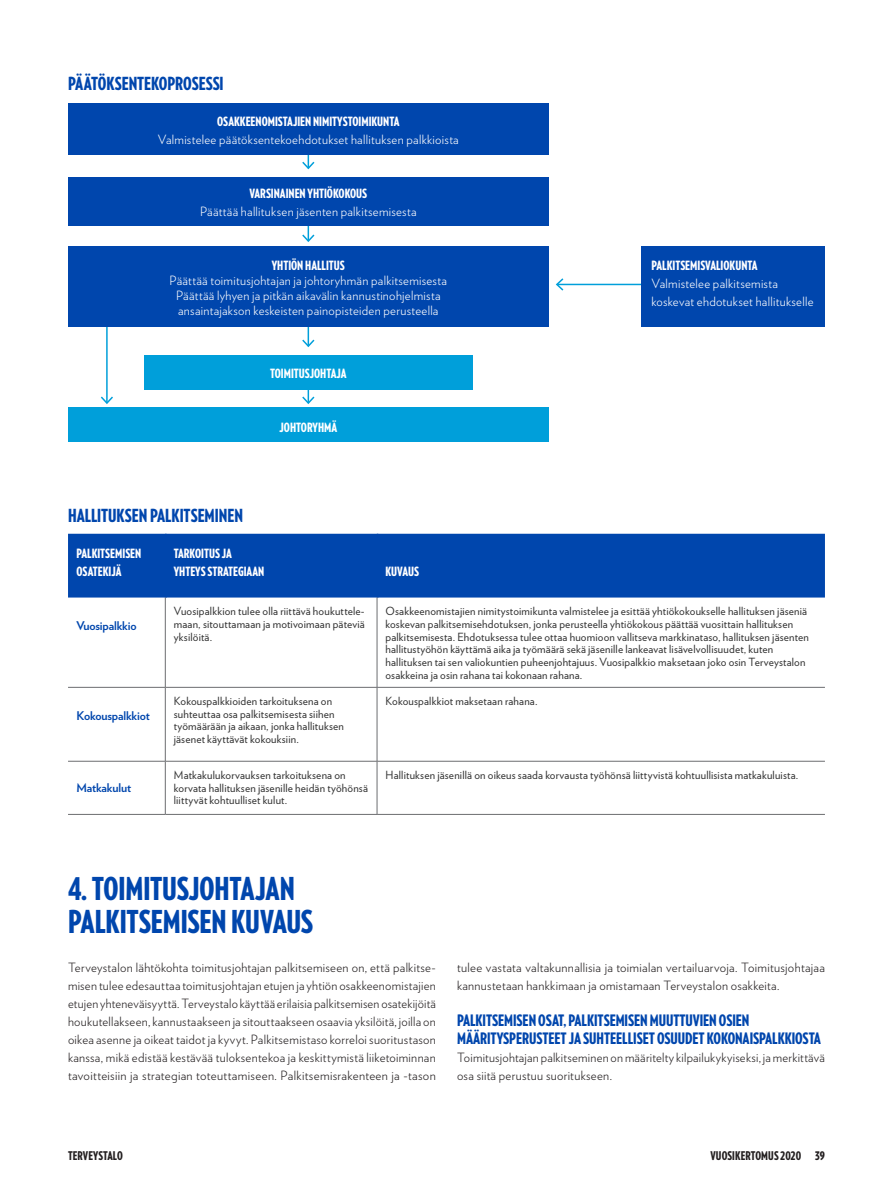
<style>
.page{position:relative;width:893px;height:1191px;background:#fff}
.page>*{position:absolute;margin:0;border:0;box-sizing:border-box;transform-origin:0 0}
.H2_2{font:900 31.5px/33px "Verlag Compressed";letter-spacing:-.005em;color:#0046ad}
.H3_2{font:900 18px "Verlag Compressed";letter-spacing:-.005em;color:#0046ad}
.H4_2{font:900 15.75px/18px "Verlag Compressed";letter-spacing:-.005em;color:#0046ad}
.Body_2{font:300 12.75px/18px "Verlag";letter-spacing:.02em;color:#231f20}
.body_off_grid{font:300 12.75px "Verlag";letter-spacing:.02em;color:#fff}
.H5_2{font:900 12.75px "Verlag Compressed";color:#fff}
.Body_2-2{font:300 12.75px "Verlag";letter-spacing:.02em;color:#fff}
.H7_2{font:700 12px "Verlag";letter-spacing:-.015em;color:#0046ad}
.t1{font:900 12px "Verlag Compressed";letter-spacing:.01em;color:#231f20}
.Table_body_left{font:11.25px/12.8px "Verlag";letter-spacing:.015em;color:#323232}
</style>
<div class="page">
<hr style="left:557px;top:284px;width:84px;height:1px;background:#009fda">
<svg style="left:555px;top:278px;width:10px;height:13px"></svg>
<svg style="left:302px;top:155px;width:13px;height:15px"></svg>
<svg style="left:302px;top:226px;width:13px;height:16px"></svg>
<svg style="left:302px;top:327px;width:13px;height:21px"></svg>
<hr style="left:106px;top:324px;width:2px;height:79px;background:#009fda">
<svg style="left:100px;top:395px;width:13px;height:9px"></svg>
<svg style="left:301px;top:389px;width:15px;height:15px"></svg>
<div style="left:68px;top:103px;width:481px;height:52px;background:#0046ad"></div>
<div style="left:68px;top:177px;width:481px;height:49px;background:#0046ad"></div>
<div style="left:68px;top:247px;width:481px;height:80px;background:#0046ad"></div>
<div style="left:641px;top:247px;width:184px;height:80px;background:#0046ad"></div>
<div style="left:144px;top:355px;width:329px;height:34px;background:#009fda"></div>
<div style="left:68px;top:408px;width:481px;height:34px;background:#009fda"></div>
<div style="left:68px;top:534px;width:757px;height:63px;background:#0046ad"></div>
<svg style="left:165px;top:534px;width:1px;height:63px"></svg>
<svg style="left:376px;top:534px;width:2px;height:63px"></svg>
<hr style="left:165px;top:597px;width:1px;height:90px;background:#6c6d70">
<hr style="left:377px;top:597px;width:1px;height:90px;background:#6c6d70">
<hr style="left:68px;top:687px;width:97px;height:1px;background:#6c6d70">
<hr style="left:165px;top:687px;width:212px;height:1px;background:#6c6d70">
<hr style="left:165px;top:687px;width:1px;height:74px;background:#6c6d70">
<hr style="left:377px;top:687px;width:448px;height:1px;background:#6c6d70">
<hr style="left:377px;top:687px;width:1px;height:74px;background:#6c6d70">
<hr style="left:68px;top:761px;width:97px;height:1px;background:#6c6d70">
<hr style="left:165px;top:761px;width:212px;height:1px;background:#6c6d70">
<hr style="left:165px;top:761px;width:1px;height:53px;background:#6c6d70">
<hr style="left:377px;top:761px;width:448px;height:1px;background:#6c6d70">
<hr style="left:377px;top:761px;width:1px;height:53px;background:#6c6d70">
<hr style="left:68px;top:814px;width:97px;height:1px;background:#6c6d70">
<hr style="left:165px;top:814px;width:212px;height:1px;background:#6c6d70">
<hr style="left:377px;top:814px;width:448px;height:1px;background:#6c6d70">
<p class="H3_2" style="left:68px;top:70px;width:157px">PÄÄTÖKSENTEKOPROSESSI</p>
<p class="H5_2" style="left:217px;top:112px;width:184px">OSAKKEENOMISTAJIEN NIMITYSTOIMIKUNTA</p>
<p class="Body_2-2" style="left:158px;top:130px;width:302px">Valmistelee päätöksentekoehdotukset hallituksen palkkioista</p>
<p class="H5_2" style="left:249px;top:184px;width:119px">VARSINAINEN YHTIÖKOKOUS</p>
<p class="body_off_grid" style="left:200px;top:202px;width:218px">Päättää hallituksen jäsenten palkitsemisesta</p>
<p class="H5_2" style="left:272px;top:256px;width:75px">YHTIÖN HALLITUS</p>
<p class="body_off_grid" style="left:170px;top:271px;width:279px">Päättää toimitusjohtajan ja johtoryhmän palkitsemisesta</p>
<p class="body_off_grid" style="left:176px;top:286px;width:266px">Päättää lyhyen ja pitkän aikavälin kannustinohjelmista</p>
<p class="body_off_grid" style="left:178px;top:301px;width:262px">ansaintajakson keskeisten painopisteiden perusteella</p>
<p class="H5_2" style="left:270px;top:364px;width:78px">TOIMITUSJOHTAJA</p>
<p class="H3_2" style="left:68px;top:502px;width:176px">HALLITUKSEN PALKITSEMINEN</p>
<p class="H5_2" style="left:280px;top:418px;width:59px">JOHTORYHMÄ</p>
<p class="H5_2" style="left:77px;top:544px;width:66px">PALKITSEMISEN</p>
<p class="H5_2" style="left:77px;top:562px;width:46px">OSATEKIJÄ</p>
<p class="H5_2" style="left:174px;top:544px;width:60px">TARKOITUS JA</p>
<p class="H5_2" style="left:174px;top:562px;width:92px">YHTEYS STRATEGIAAN</p>
<p class="H5_2" style="left:386px;top:562px;width:35px">KUVAUS</p>
<p class="H5_2" style="left:652px;top:256px;width:107px">PALKITSEMISVALIOKUNTA</p>
<p class="Body_2-2" style="left:652px;top:274px;width:128px">Valmistelee palkitsemista</p>
<p class="Body_2-2" style="left:652px;top:292px;width:164px">koskevat ehdotukset hallitukselle</p>
<p class="H7_2" style="left:77px;top:616px;width:62px">Vuosipalkkio</p>
<p class="H7_2" style="left:77px;top:706px;width:75px">Kokouspalkkiot</p>
<p class="H7_2" style="left:77px;top:778px;width:56px">Matkakulut</p>
<p class="Table_body_left" style="left:174px;top:604px;width:192px;text-align:justify">Vuosipalkkion tulee olla riittävä houkuttele&shy;maan, sitouttamaan ja motivoimaan päteviä yksilöitä.</p>
<p class="Table_body_left" style="left:386px;top:604px;width:425px">Osakkeenomistajien nimitystoimikunta valmistelee ja esittää yhtiökokoukselle hallituksen jäseniä koskevan palkitsemisehdotuksen, jonka perusteella yhtiökokous päättää vuosittain hallituksen palkitsemisesta. Ehdotuksessa tulee ottaa huomioon vallitseva markkinataso, hallituksen jäsenten hallitustyöhön käyttämä aika ja työmäärä sekä jäsenille lankeavat lisävelvollisuudet, kuten hallituksen tai sen valiokuntien puheenjohtajuus. Vuosipalkkio maksetaan joko osin Terveystalon osakkeina ja osin rahana tai kokonaan rahana.</p>
<p class="Table_body_left" style="left:174px;top:694px;width:172px">Kokouspalkkioiden tarkoituksena on suhteuttaa osa palkitsemisesta siihen työmäärään ja aikaan, jonka hallituksen jäsenet käyttävät kokouksiin.</p>
<p class="Table_body_left" style="left:386px;top:694px;width:153px">Kokouspalkkiot maksetaan rahana.</p>
<p class="Table_body_left" style="left:174px;top:767px;width:196px">Matkakulukorvauksen tarkoituksena on korvata hallituksen jäsenille heidän työhönsä liittyvät kohtuulliset kulut.</p>
<p class="Table_body_left" style="left:386px;top:767px;width:414px">Hallituksen jäsenillä on oikeus saada korvausta työhönsä liittyvistä kohtuullisista matkakuluista.</p>
<p class="H2_2" style="left:68px;top:871px;width:247px">4. TOIMITUSJOHTAJAN<br>PALKITSEMISEN KUVAUS</p>
<p class="Body_2" style="left:68px;top:958px;width:369px;text-align:justify">Terveystalon lähtökohta toimitusjohtajan palkitsemiseen on, että palkitse&shy;misen tulee edesauttaa toimitusjohtajan etujen ja yhtiön osakkeenomistajien etujen yhteneväisyyttä. Terveystalo käyttää erilaisia palkitsemisen osatekijöitä houkutellakseen, kannustaakseen ja sitouttaakseen osaavia yksilöitä, joilla on oikea asenne ja oikeat taidot ja kyvyt. Palkitsemistaso korreloi suoritustason kanssa, mikä edistää kestävää tuloksentekoa ja keskittymistä liiketoiminnan tavoitteisiin ja strategian toteuttamiseen. Palkitsemisrakenteen ja -tason</p>
<p class="Body_2" style="left:457px;top:958px;width:369px">tulee vastata valtakunnallisia ja toimialan vertailuarvoja. Toimitusjohtajaa kannustetaan hankkimaan ja omistamaan Terveystalon osakkeita.</p>
<p class="H4_2" style="left:457px;top:1011px;width:365px">PALKITSEMISEN OSAT, PALKITSEMISEN MUUTTUVIEN OSIEN<br>MÄÄRITYSPERUSTEET JA SUHTEELLISET OSUUDET KOKONAISPALKKIOSTA</p>
<p class="Body_2" style="left:457px;top:1048px;width:369px">Toimitusjohtajan palkitseminen on määritelty kilpailukykyiseksi, ja merkittävä osa siitä perustuu suoritukseen.</p>
<p class="t1" style="left:68px;top:1146px;width:56px">TERVEYSTALO</p>
<p class="t1" style="left:710px;top:1146px;width:116px">VUOSIKERTOMUS 2020 39</p>
</div>
